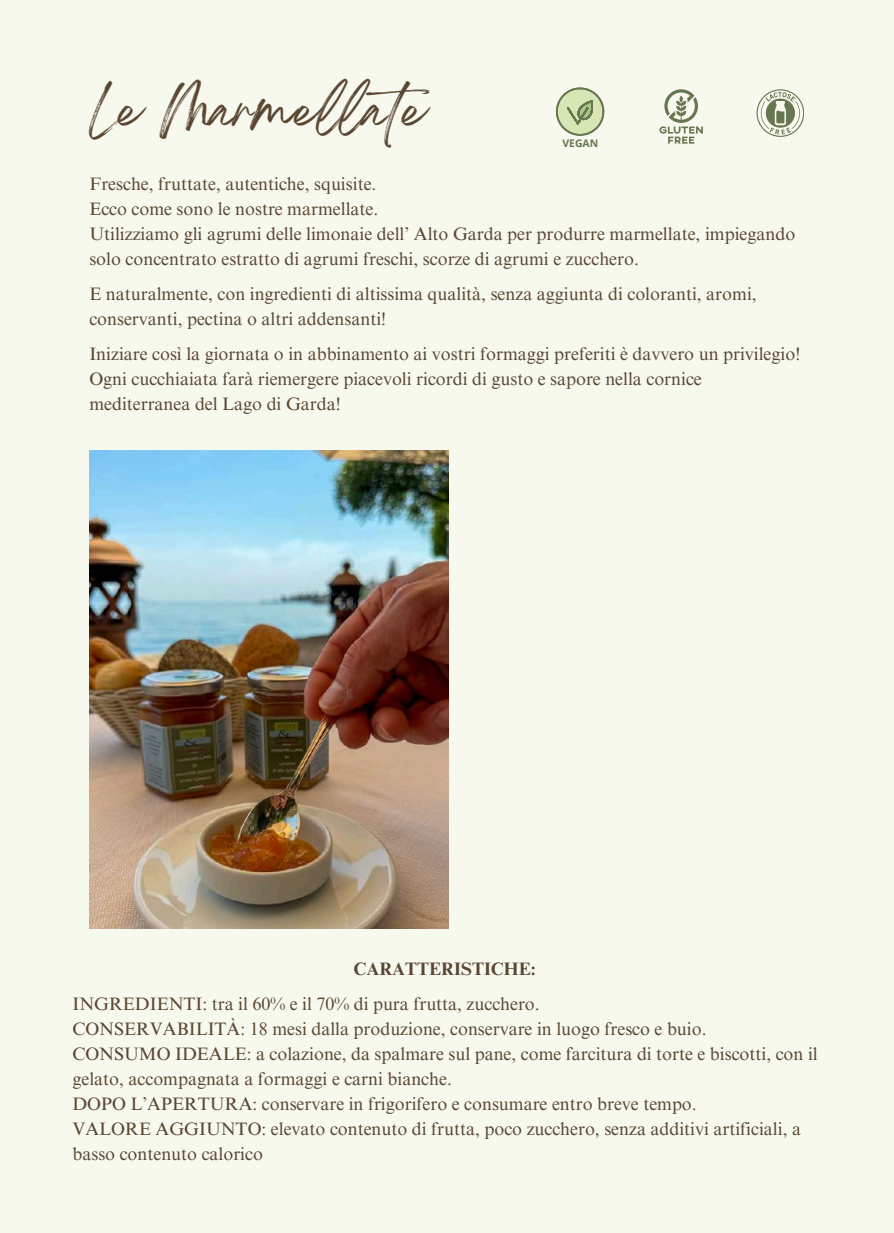
<style>
.page{position:relative;width:894px;height:1233px;background:#fff}
.page>*{position:absolute;margin:0;border:0;box-sizing:border-box;transform-origin:0 0}
.t1{font:45px "Breathing";color:#5a4631}
.t2{font:18px/25px "Times NRMT Pro";color:#5a4631}
.t3{font:700 18px "Times NRMT Pro";color:#5a4631}
.t4{font:700 10.5px "Open Sans";color:#67774f}
</style>
<div class="page">
<div style="left:0;top:0;width:893px;height:1233px;background:#f7f9ef"></div>
<svg style="left:659px;top:89px;width:43px;height:54px"></svg>
<svg style="left:756px;top:89px;width:47px;height:48px"></svg>
<svg style="left:556px;top:88px;width:48px;height:48px"></svg>
<img style="left:89px;top:450px;width:359px;height:478px">
<h1 class="t1" style="left:89px;top:96px;width:362px">Le Marmellate</h1>
<p class="t4" style="left:562px;top:136px;width:38px">VEGAN</p>
<p class="t2" style="left:89px;top:173px;width:707px">Fresche, fruttate, autentiche, squisite.<br>Ecco come sono le nostre marmellate.<br>Utilizziamo gli agrumi delle limonaie dell’ Alto Garda per produrre marmellate, impiegando solo concentrato estratto di agrumi freschi, scorze di agrumi e zucchero.</p>
<p class="t2" style="left:89px;top:283px;width:668px">E naturalmente, con ingredienti di altissima qualità, senza aggiunta di coloranti, aromi, conservanti, pectina o altri addensanti!</p>
<p class="t2" style="left:89px;top:343px;width:712px">Iniziare così la giornata o in abbinamento ai vostri formaggi preferiti è davvero un privilegio!<br>Ogni cucchiaiata farà riemergere piacevoli ricordi di gusto e sapore nella cornice mediterranea del Lago di Garda!</p>
<p class="t3" style="left:353px;top:962px;width:183px">CARATTERISTICHE:</p>
<p class="t2" style="left:72px;top:994px;width:746px">INGREDIENTI: tra il 60% e il 70% di pura frutta, zucchero.<br>CONSERVABILITÀ : 18 mesi dalla produzione, conservare in luogo fresco e buio.<br>CONSUMO IDEALE: a colazione, da spalmare sul pane, come farcitura di torte e biscotti, con il gelato, accompagnata a formaggi e carni bianche.<br>DOPO L’APERTURA: conservare in frigorifero e consumare entro breve tempo.<br>VALORE AGGIUNTO: elevato contenuto di frutta, poco zucchero, senza additivi artificiali, a basso contenuto calorico</p>
</div>
